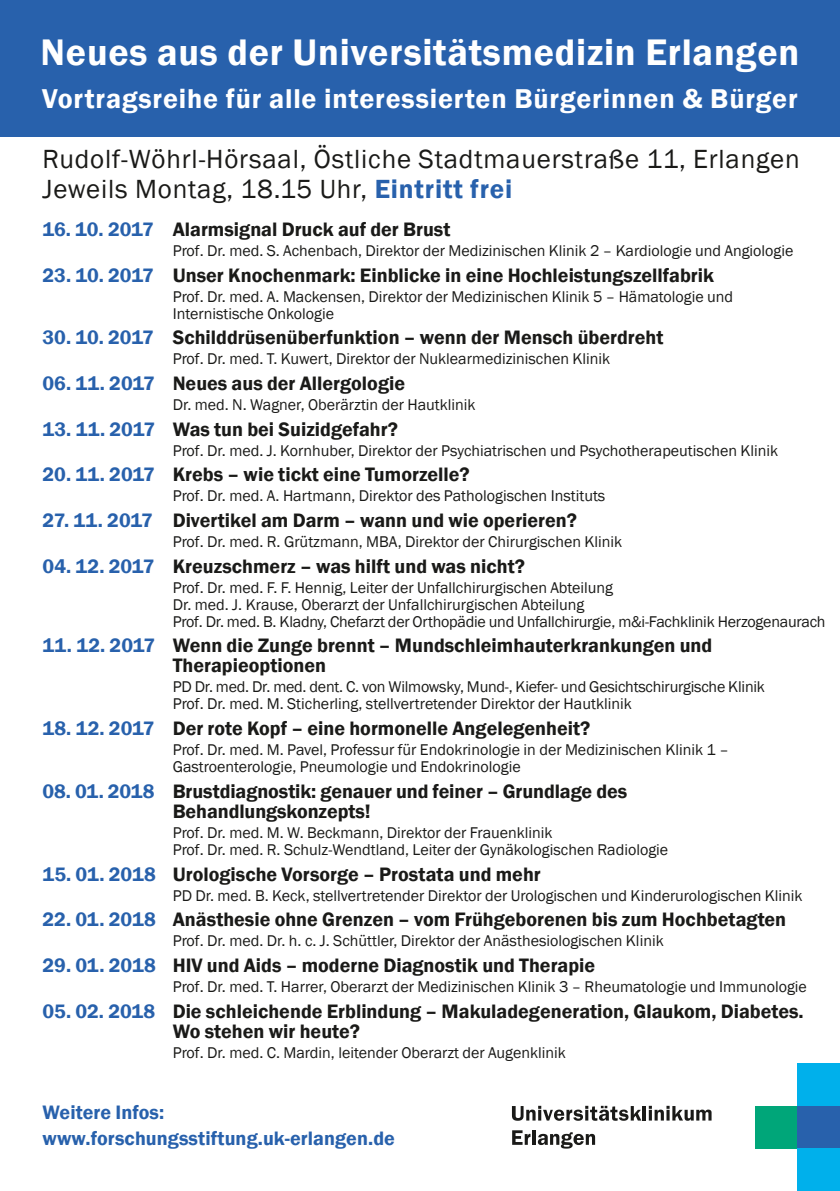
<style>
.page{position:relative;width:840px;height:1191px;background:#fff}
.page>*{position:absolute;margin:0;border:0;box-sizing:border-box;transform-origin:0 0}
.t1{font:600 38px "Franklin Gothic";letter-spacing:.02em;color:#fff}
.t2{font:600 28px "Franklin Gothic";letter-spacing:.03em;color:#fff}
.t3{font:27px/30px "Franklin Gothic";letter-spacing:.03em;color:#1a1a18}
.t4{font:600 20px/20px "Franklin Gothic";color:#1a1a18}
.t5{font:600 20px/25.6px "Franklin Gothic";letter-spacing:.005em;color:#2861ac}
.t6{font:16px/17px "Franklin Gothic";color:#1a1a18}
.s1{font-weight:600;color:#2861ac}
.s2{color:#2861ac}
</style>
<div class="page">
<div style="left:754px;top:1106px;width:43px;height:42px;background:#00a679"></div>
<div style="left:797px;top:1106px;width:42px;height:42px;background:#2861ac"></div>
<div style="left:797px;top:1148px;width:42px;height:43px;background:#00b0eb"></div>
<div style="left:797px;top:1063px;width:42px;height:43px;background:#00b0eb"></div>
<hr style="left:642px;top:1106px;width:3px;height:14px;background:#1a1a18">
<svg style="left:648px;top:1105px;width:63px;height:15px"></svg>
<svg style="left:512px;top:1130px;width:18px;height:14px"></svg>
<hr style="left:532px;top:1130px;width:3px;height:14px;background:#1a1a18">
<svg style="left:537px;top:1132px;width:57px;height:16px"></svg>
<svg style="left:511px;top:1105px;width:130px;height:15px"></svg>
<div style="left:0;top:0;width:839px;height:136px;background:#2861ac"></div>
<h1 class="t1" style="left:41px;top:29px;width:760px">Neues aus der Universitätsmedizin Erlangen</h1>
<h2 class="t2" style="left:42px;top:81px;width:756px">Vortragsreihe für alle interessierten Bürgerinnen &amp; Bürger</h2>
<h3 class="t3" style="left:43px;top:145px;width:758px">Rudolf-Wöhrl-Hörsaal, Östliche Stadtmauerstraße 11, Erlangen<br>Jeweils Montag, 18.15 Uhr, <span class="s1">Eintritt frei</span></h3>
<p class="t4" style="left:43px;top:219px;width:409px"><span class="s2">16. 10. 2017</span> Alarmsignal Druck auf der Brust</p>
<p class="t6" style="left:173px;top:242px;width:622px">Prof. Dr. med. S. Achenbach, Direktor der Medizinischen Klinik 2 – Kardiologie und Angiologie</p>
<p class="t4" style="left:43px;top:265px;width:672px"><span class="s2">23. 10. 2017</span> Unser Knochenmark: Einblicke in eine Hochleistungszellfabrik</p>
<p class="t6" style="left:173px;top:288px;width:561px">Prof. Dr. med. A. Mackensen, Direktor der Medizinischen Klinik 5 – Hämatologie und<br>Internistische Onkologie</p>
<p class="t4" style="left:43px;top:328px;width:622px"><span class="s2">30. 10. 2017</span> Schilddrüsenüberfunktion – wenn der Mensch überdreht</p>
<p class="t6" style="left:173px;top:351px;width:439px">Prof. Dr. med. T. Kuwert, Direktor der Nuklearmedizinischen Klinik</p>
<p class="t4" style="left:43px;top:373px;width:364px"><span class="s2">06. 11. 2017</span> Neues aus der Allergologie</p>
<p class="t6" style="left:173px;top:396px;width:304px">Dr. med. N. Wagner, Oberärztin der Hautklinik</p>
<p class="t4" style="left:43px;top:419px;width:357px"><span class="s2">13. 11. 2017</span> Was tun bei Suizidgefahr?</p>
<p class="t6" style="left:173px;top:442px;width:606px">Prof. Dr. med. J. Kornhuber, Direktor der Psychiatrischen und Psychotherapeutischen Klinik</p>
<p class="t4" style="left:43px;top:465px;width:428px"><span class="s2">20. 11. 2017</span> Krebs – wie tickt eine Tumorzelle?</p>
<p class="t6" style="left:173px;top:488px;width:434px">Prof. Dr. med. A. Hartmann, Direktor des Pathologischen Instituts</p>
<p class="t4" style="left:43px;top:510px;width:535px"><span class="s2">27. 11. 2017</span> Divertikel am Darm – wann und wie operieren?</p>
<p class="t6" style="left:173px;top:533px;width:451px">Prof. Dr. med. R. Grützmann, MBA, Direktor der Chirurgischen Klinik</p>
<p class="t4" style="left:43px;top:556px;width:483px"><span class="s2">04. 12. 2017</span> Kreuzschmerz – was hilft und was nicht?</p>
<p class="t6" style="left:173px;top:579px;width:654px">Prof. Dr. med. F. F. Hennig, Leiter der Unfallchirurgischen Abteilung<br>Dr. med. J. Krause, Oberarzt der Unfallchirurgischen Abteilung<br>Prof. Dr. med. B. Kladny, Chefarzt der Orthopädie und Unfallchirurgie, m&amp;i-Fachklinik Herzogenaurach</p>
<p class="t4" style="left:173px;top:636px;width:541px;text-indent:-130px"><span class="s2">11. 12. 2017</span> Wenn die Zunge brennt – Mundschleimhauterkrankungen und<br>Therapieoptionen</p>
<p class="t6" style="left:173px;top:679px;width:593px">PD Dr. med. Dr. med. dent. C. von Wilmowsky, Mund-, Kiefer- und Gesichtschirurgische Klinik<br>Prof. Dr. med. M. Sticherling, stellvertretender Direktor der Hautklinik</p>
<p class="t4" style="left:43px;top:718px;width:549px"><span class="s2">18. 12. 2017</span> Der rote Kopf – eine hormonelle Angelegenheit?</p>
<p class="t6" style="left:173px;top:741px;width:557px">Prof. Dr. med. M. Pavel, Professur für Endokrinologie in der Medizinischen Klinik 1 –<br>Gastroenterologie, Pneumologie und Endokrinologie</p>
<p class="t4" style="left:173px;top:781px;width:456px;text-indent:-130px"><span class="s2">08. 01. 2018</span> Brustdiagnostik: genauer und feiner – Grundlage des<br>Behandlungskonzepts!</p>
<p class="t6" style="left:173px;top:824px;width:497px">Prof. Dr. med. M. W. Beckmann, Direktor der Frauenklinik<br>Prof. Dr. med. R. Schulz-Wendtland, Leiter der Gynäkologischen Radiologie</p>
<p class="t4" style="left:43px;top:864px;width:499px"><span class="s2">15. 01. 2018</span> Urologische Vorsorge – Prostata und mehr</p>
<p class="t6" style="left:173px;top:887px;width:631px">PD Dr. med. B. Keck, stellvertretender Direktor der Urologischen und Kinderurologischen Klinik</p>
<p class="t4" style="left:43px;top:909px;width:744px"><span class="s2">22. 01. 2018</span> Anästhesie ohne Grenzen – vom Frühgeborenen bis zum Hochbetagten</p>
<p class="t6" style="left:173px;top:932px;width:492px">Prof. Dr. med. Dr. h. c. J. Schüttler, Direktor der Anästhesiologischen Klinik</p>
<p class="t4" style="left:43px;top:955px;width:554px"><span class="s2">29. 01. 2018</span> HIV und Aids – moderne Diagnostik und Therapie</p>
<p class="t6" style="left:173px;top:978px;width:635px">Prof. Dr. med. T. Harrer, Oberarzt der Medizinischen Klinik 3 – Rheumatologie und Immunologie</p>
<p class="t4" style="left:173px;top:1001px;width:632px;text-indent:-130px"><span class="s2">05. 02. 2018</span> Die schleichende Erblindung – Makuladegeneration, Glaukom, Diabetes.<br>Wo stehen wir heute?</p>
<p class="t6" style="left:173px;top:1044px;width:394px">Prof. Dr. med. C. Mardin, leitender Oberarzt der Augenklinik</p>
<p class="t5" style="left:43px;top:1100px;width:353px">Weitere Infos: www.forschungsstiftung.uk-erlangen.de</p>
</div>
